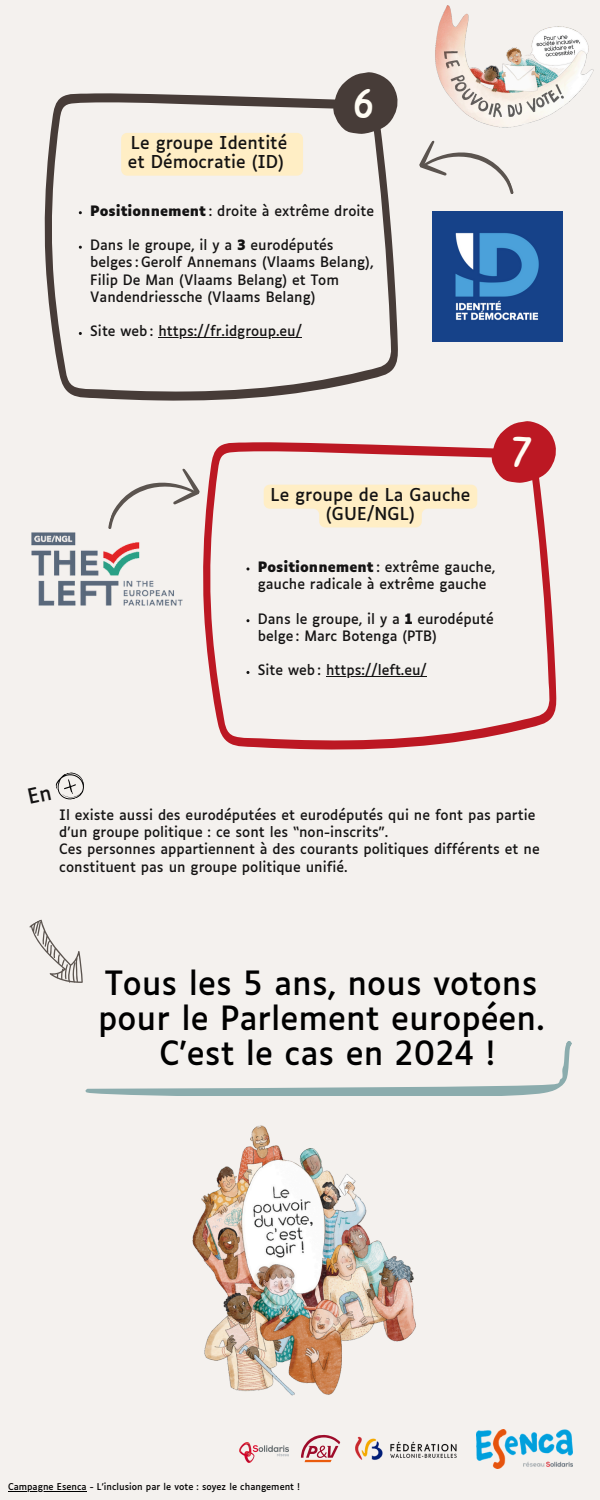
<style>
.page{position:relative;width:600px;height:1500px;background:#f4f1ee}
.page>*{position:absolute;margin:0;border:0;box-sizing:border-box;transform-origin:0 0}
.t1{font:44.2px "Childos Arabic";color:#fffcf3}
.t2{font:32px/35.2px "Luciole";color:#000;text-align:center}
.t3{font:17px/18.8px "Luciole";color:#141313}
.t4{font:13.7px/17.2px "Luciole";color:#141313}
.t5{font:9px "Luciole";color:#000}
.s1{font-weight:700}
</style>
<div class="page">
<svg style="left:44px;top:93px;width:354px;height:308px"></svg>
<svg style="left:333px;top:72px;width:65px;height:62px"></svg>
<img style="left:477px;top:1429px;width:96px;height:39px">
<svg style="left:203px;top:442px;width:353px;height:308px"></svg>
<svg style="left:492px;top:421px;width:64px;height:61px"></svg>
<img style="left:32px;top:533px;width:150px;height:72px">
<img style="left:432px;top:211px;width:131px;height:131px">
<svg style="left:419px;top:140px;width:96px;height:81px"></svg>
<svg style="left:107px;top:467px;width:98px;height:83px"></svg>
<svg style="left:29px;top:919px;width:54px;height:64px"></svg>
<img style="left:192px;top:1125px;width:224px;height:271px">
<svg style="left:85px;top:1041px;width:487px;height:55px"></svg>
<img style="left:435px;top:5px;width:159px;height:123px">
<img style="left:355px;top:1436px;width:102px;height:24px">
<svg style="left:301px;top:1435px;width:39px;height:27px"></svg>
<img style="left:240px;top:1442px;width:49px;height:20px">
<hr style="left:158px;top:337px;width:144px;height:1px;background:#141313">
<div style="left:121px;top:133px;width:182px;height:43px;background:#ffeec5"></div>
<hr style="left:326px;top:676px;width:101px;height:1px;background:#141313">
<svg style="left:264px;top:485px;width:213px;height:42px"></svg>
<hr style="left:8px;top:1491px;width:79px;height:1px;background:#000">
<svg style="left:55px;top:772px;width:29px;height:28px"></svg>
<h3 class="t3" style="left:128px;top:135px;width:161px">Le groupe Identité et Démocratie (ID)</h3>
<p class="t1" style="left:353px;top:72px;width:22px">6</p>
<p class="t4" style="left:90px;top:203px;width:286px"><span class="s1">Positionnement</span> : droite à extrême droite</p>
<p class="t4" style="left:90px;top:238px;width:285px">Dans le groupe, il y a <span class="s1">3</span> eurodéputés belges : Gerolf Annemans (Vlaams Belang), Filip De Man (Vlaams Belang) et Tom Vandendriessche (Vlaams Belang)</p>
<p class="t4" style="left:90px;top:324px;width:213px">Site web : https://fr.idgroup.eu/</p>
<h2 class="t3" style="left:271px;top:487px;width:201px;text-align:center">Le groupe de La Gauche (GUE/NGL)</h2>
<p class="t4" style="left:258px;top:559px;width:239px"><span class="s1">Positionnement</span> : extrême gauche, gauche radicale à extrême gauche</p>
<p class="t4" style="left:258px;top:611px;width:238px">Dans le groupe, il y a <span class="s1">1</span> eurodéputé belge : Marc Botenga (PTB)</p>
<p class="t4" style="left:258px;top:663px;width:171px">Site web : https://left.eu/</p>
<p class="t1" style="left:511px;top:420px;width:23px">7</p>
<h4 class="t4" style="left:59px;top:807px;width:482px">Il existe aussi des eurodéputées et eurodéputés qui ne font pas partie d’un groupe politique : ce sont les “non-inscrits”.<br>Ces personnes appartiennent à des courants politiques différents et ne constituent pas un groupe politique unifié.</h4>
<p class="t2" style="left:98px;top:968px;width:448px">Tous les 5 ans, nous votons pour le Parlement européen.<br>C’est le cas en 2024 !</p>
<p class="t5" style="left:8px;top:1483px;width:293px">Campagne Esenca - L’inclusion par le vote : soyez le changement !</p>
</div>
